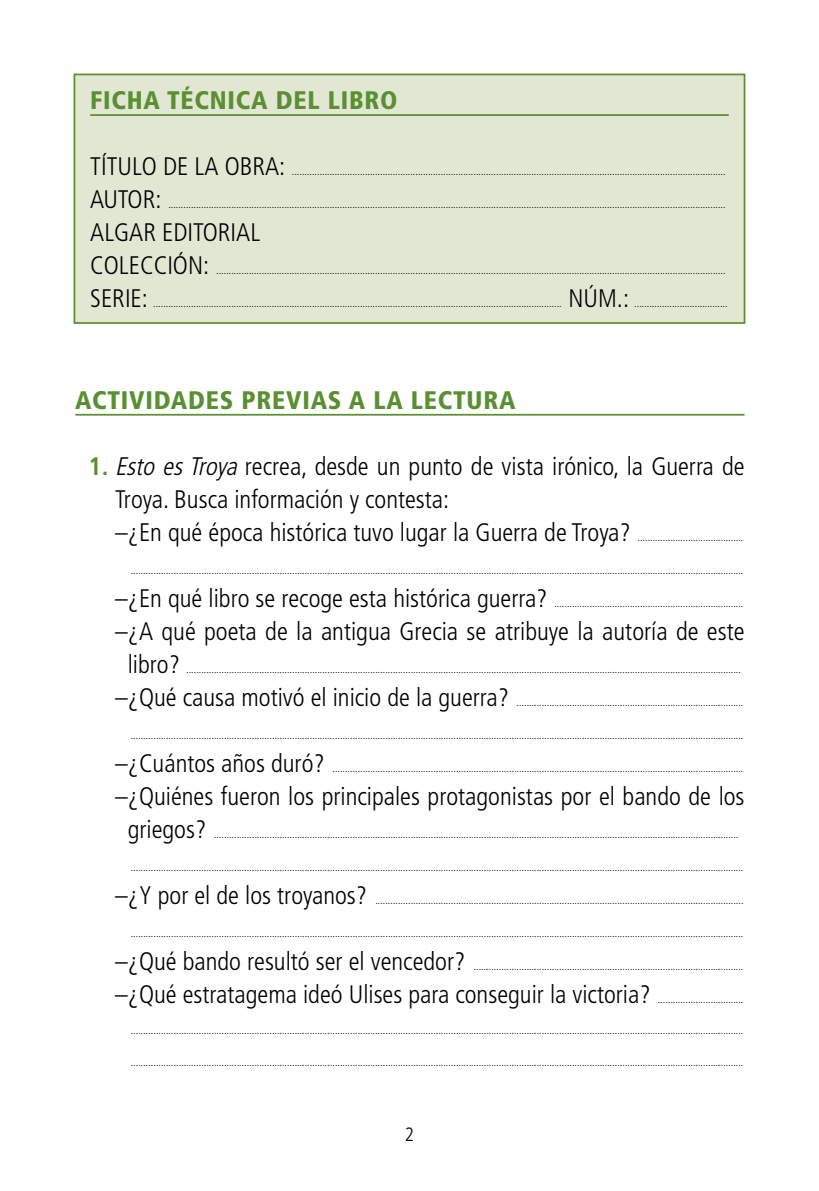
<style>
.page{position:relative;width:819px;height:1191px;background:#fff}
.page>*{position:absolute;margin:0;border:0;box-sizing:border-box;transform-origin:0 0}
.t1{font:300 condensed 25.38px/33.1px "Frutiger LT Std";color:#000}
.t2{font:900 condensed 25.38px "Frutiger LT Std";letter-spacing:.03em;color:#5a9031}
.t3{font:300 condensed 19.25px "Frutiger LT Std";color:#000}
.t4{font:300 condensed 10.5px "Frutiger LT Std";color:#000}
.s1{font-weight:700;color:#5a9031}
.s2{font-style:italic}
</style>
<div class="page">
<div style="left:74px;top:74px;width:670px;height:249px;background:#e2e7d4"></div>
<hr style="left:90px;top:114px;width:638px;height:2px;background:#5a9031">
<div style="left:74px;top:74px;width:671px;height:250px;border:2px solid #5a9031"></div>
<hr style="left:75px;top:414px;width:669px;height:1px;background:#5a9031">
<h1 class="t2" style="left:90px;top:85px;width:309px">FICHA TÉCNICA DEL LIBRO</h1>
<h1 class="t1" style="left:90px;top:150px;width:197px">TÍTULO DE LA OBRA:</h1>
<p class="t4" style="left:292px;top:166px;width:435px">............................................................................................................................................................................</p>
<h1 class="t1" style="left:90px;top:183px;width:73px">AUTOR:</h1>
<p class="t4" style="left:168px;top:199px;width:558px">.............................................................................................................................................................................................................................</p>
<h1 class="t1" style="left:90px;top:216px;width:171px">ALGAR EDITORIAL<br>COLECCIÓN:</h1>
<p class="t4" style="left:216px;top:265px;width:511px">..........................................................................................................................................................................................................</p>
<h1 class="t1" style="left:90px;top:282px;width:59px">SERIE:</h1>
<p class="t4" style="left:153px;top:298px;width:410px">..................................................................................................................................................................</p>
<h1 class="t1" style="left:568px;top:282px;width:62px">NÚM.:</h1>
<p class="t4" style="left:634px;top:298px;width:95px">.....................................</p>
<h1 class="t2" style="left:75px;top:385px;width:442px">ACTIVIDADES PREVIAS A LA LECTURA</h1>
<h1 class="t1" style="left:115px;top:450px;width:631px;text-indent:-26px"><span class="s1">1.</span> <span class="s2">Esto esTroya</span> recrea, desde un punto de vista irónico, la Guerra de<br>Troya. Busca información y contesta:<br>–¿En qué época histórica tuvo lugar la Guerra de Troya?</h1>
<p class="t4" style="left:637px;top:531px;width:107px">..........................................</p>
<p class="t4" style="left:131px;top:564px;width:614px">...................................................................................................................................................................................................................................................</p>
<h1 class="t1" style="left:115px;top:582px;width:434px">–¿En qué libro se recoge esta histórica guerra?</h1>
<p class="t4" style="left:554px;top:597px;width:190px">...........................................................................</p>
<h1 class="t1" style="left:128px;top:615px;width:618px;text-indent:-13px">–¿A qué poeta de la antigua Grecia se atribuye la autoría de este libro?</h1>
<p class="t4" style="left:186px;top:663px;width:556px">............................................................................................................................................................................................................................</p>
<h1 class="t1" style="left:115px;top:681px;width:395px">–¿Qué causa motivó el inicio de la guerra?</h1>
<p class="t4" style="left:516px;top:696px;width:228px">..........................................................................................</p>
<p class="t4" style="left:131px;top:729px;width:614px">...................................................................................................................................................................................................................................................</p>
<h1 class="t1" style="left:115px;top:747px;width:211px">–¿Cuántos años duró?</h1>
<p class="t4" style="left:332px;top:762px;width:412px">...................................................................................................................................................................</p>
<h1 class="t1" style="left:128px;top:780px;width:618px;text-indent:-13px">–¿Quiénes fueron los principales protagonistas por el bando de los griegos?</h1>
<p class="t4" style="left:214px;top:828px;width:526px">................................................................................................................................................................................................................</p>
<p class="t4" style="left:131px;top:861px;width:614px">...................................................................................................................................................................................................................................................</p>
<h1 class="t1" style="left:115px;top:879px;width:253px">–¿Y por el de los troyanos?</h1>
<p class="t4" style="left:375px;top:894px;width:369px">..................................................................................................................................................</p>
<p class="t4" style="left:131px;top:927px;width:614px">...................................................................................................................................................................................................................................................</p>
<h1 class="t1" style="left:115px;top:945px;width:352px">–¿Qué bando resultó ser el vencedor?</h1>
<p class="t4" style="left:473px;top:960px;width:271px">...........................................................................................................</p>
<h1 class="t1" style="left:115px;top:978px;width:537px">–¿Qué estratagema ideó Ulises para conseguir la victoria?</h1>
<p class="t4" style="left:657px;top:993px;width:87px">..................................</p>
<p class="t4" style="left:131px;top:1024px;width:614px">...................................................................................................................................................................................................................................................</p>
<p class="t4" style="left:131px;top:1056px;width:614px">...................................................................................................................................................................................................................................................</p>
<h2 class="t3" style="left:405px;top:1123px;width:11px">2</h2>
</div>
